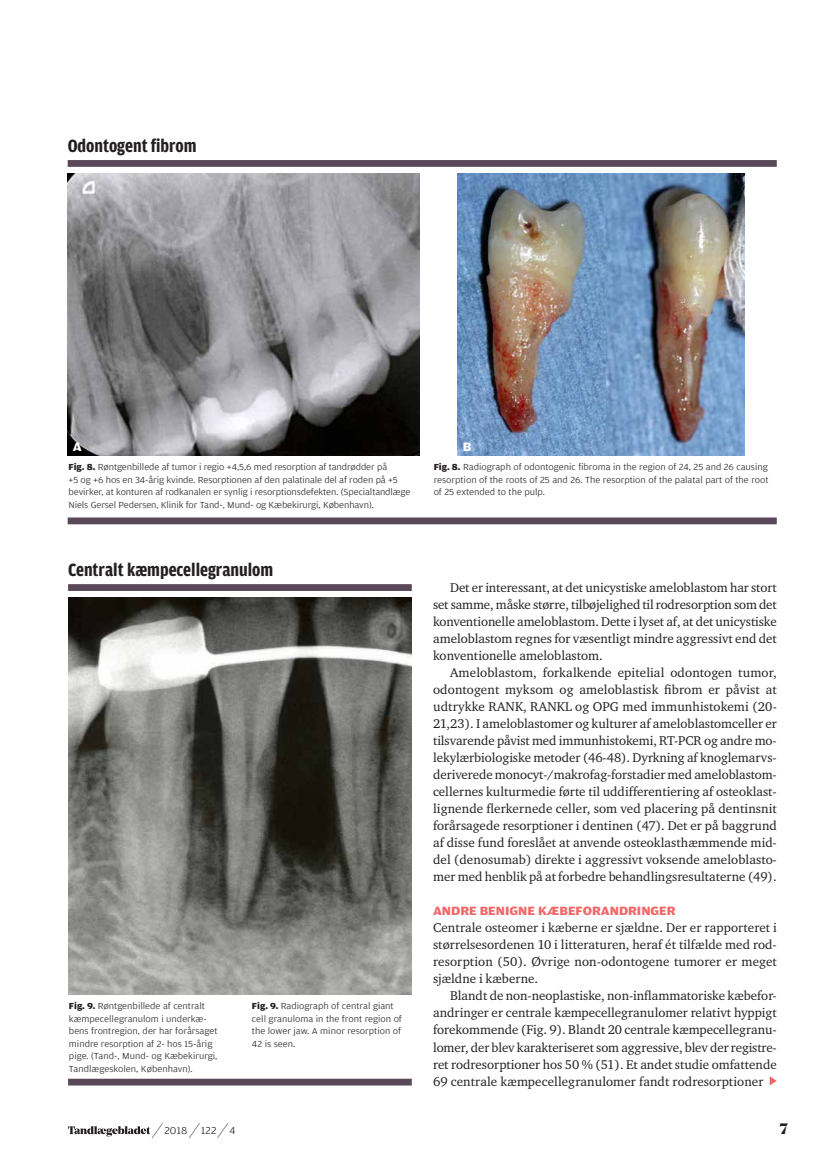
<style>
.page{position:relative;width:830px;height:1157px;background:#fff}
.page>*{position:absolute;margin:0;border:0;box-sizing:border-box;transform-origin:0 0}
.t1{font:700 18.75px "Amplitude Condensed";color:#231f20}
.t2{font:900 15px "Noe Display";color:#231f20}
.t3{font:13.05px/17px "Charter ITC";color:#231f20;text-align:justify}
.t4{font:700 13.05px "Amplitude Wide";color:#fff}
.t5{font:700 12.75px "Amplitude Wide";color:#f16666}
.t6{font:300 10.5px "Amplitude Wide";letter-spacing:.02em;color:#231f20}
.t7{font:300 9.3px/12.5px "Amplitude Wide";letter-spacing:-.005em;color:#231f20}
.s1{font-weight:700}
.s2{font-family:"Noe Display";font-weight:900;font-size:21px}
</style>
<div class="page">
<svg style="left:769px;top:1076px;width:7px;height:9px"></svg>
<svg style="left:68px;top:160px;width:708px;height:364px"></svg>
<img style="left:68px;top:173px;width:351px;height:282px">
<img style="left:457px;top:173px;width:287px;height:282px">
<svg style="left:68px;top:584px;width:343px;height:501px"></svg>
<img style="left:68px;top:597px;width:343px;height:397px">
<svg style="left:68px;top:1126px;width:82px;height:10px"></svg>
<h1 class="t1" style="left:68px;top:135px;width:130px">Odontogent fibrom</h1>
<p class="t4" style="left:73px;top:440px;width:11px">A</p>
<p class="t4" style="left:462px;top:440px;width:10px">B</p>
<p class="t7" style="left:68px;top:461px;width:343px"><span class="s1">Fig. 8.</span> Røntgenbillede af tumor i regio +4,5,6 med resorption af tandrødder på<br>+5 og +6 hos en 34-årig kvinde. Resorptionen af den palatinale del af roden på +5 bevirker, at konturen af rodkanalen er synlig i resorptionsdefekten. (Specialtandlæge Niels Gersel Pedersen, Klinik for Tand-, Mund- og Kæbekirurgi, København).</p>
<p class="t7" style="left:433px;top:461px;width:336px;text-align:justify"><span class="s1">Fig. 8.</span> Radiograph of odontogenic fibroma in the region of 24, 25 and 26 causing resorption of the roots of 25 and 26. The resorption of the palatal part of the root of 25 extended to the pulp.</p>
<h1 class="t1" style="left:68px;top:559px;width:207px">Centralt kæmpecellegranulom</h1>
<p class="t7" style="left:69px;top:1000px;width:150px"><span class="s1">Fig. 9.</span> Røntgenbillede af centralt kæmpecellegranulom i underkæ&shy;bens frontregion, der har forårsaget mindre resorption af 2- hos 15-årig pige. (Tand-, Mund- og Kæbekirurgi, Tandlægeskolen, København).</p>
<p class="t7" style="left:252px;top:1000px;width:151px"><span class="s1">Fig. 9.</span> Radiograph of central giant cell granuloma in the front region of the lower jaw. A minor resorption of<br>42 is seen.</p>
<p class="t3" style="left:433px;top:579px;width:345px;text-indent:17px">Det er interessant, at det unicystiske ameloblastom har stort set samme, måske større, tilbøjelighed til rodresorption som det konventionelle ameloblastom. Dette i lyset af, at det unicystiske ameloblastom regnes for væsentligt mindre aggressivt end det konventionelle ameloblastom.</p>
<p class="t3" style="left:433px;top:664px;width:345px;text-indent:17px">Ameloblastom, forkalkende epitelial odontogen tumor, odontogent myksom og ameloblastisk fibrom er påvist at udtrykke RANK, RANKL og OPG med immunhistokemi (20- 21,23). I ameloblastomer og kulturer af ameloblastomceller er tilsvarende påvist med immunhistokemi, RT-PCR og andre mo&shy;lekylærbiologiske metoder (46-48). Dyrkning af knoglemarvs&shy;deriverede monocyt-/makrofag-forstadier med ameloblastom&shy;cellernes kulturmedie førte til uddifferentiering af osteoklast&shy;lignende flerkernede celler, som ved placering på dentinsnit forårsagede resorptioner i dentinen (47). Det er på baggrund af disse fund foreslået at anvende osteoklasthæmmende mid&shy;del (denosumab) direkte i aggressivt voksende ameloblasto&shy;mer med henblik på at forbedre behandlingsresultaterne (49).</p>
<p class="t5" style="left:433px;top:904px;width:244px">ANDRE BENIGNE KÆBEFORANDRINGER</p>
<p class="t3" style="left:433px;top:919px;width:345px">Centrale osteomer i kæberne er sjældne. Der er rapporteret i størrelsesordenen 10 i litteraturen, heraf ét tilfælde med rod&shy;resorption (50). Øvrige non-odontogene tumorer er meget sjældne i kæberne.</p>
<p class="t3" style="left:433px;top:987px;width:345px;text-indent:17px">Blandt de non-neoplastiske, non-inflammatoriske kæbefor&shy;andringer er centrale kæmpecellegranulomer relativt hyppigt forekommende (Fig. 9). Blandt 20 centrale kæmpecellegranu&shy;lomer, der blev karakteriseret som aggressive, blev der registre&shy;ret rodresorptioner hos 50 % (51). Et andet studie omfattende 69 centrale kæmpecellegranulomer fandt rodresorptioner</p>
<p class="t6" style="left:157px;top:1124px;width:80px"><span class="s2">∕</span> 2018 <span class="s2">∕</span> 122 <span class="s2">∕</span> 4</p>
<p class="t2" style="left:779px;top:1118px;width:10px">7</p>
</div>
